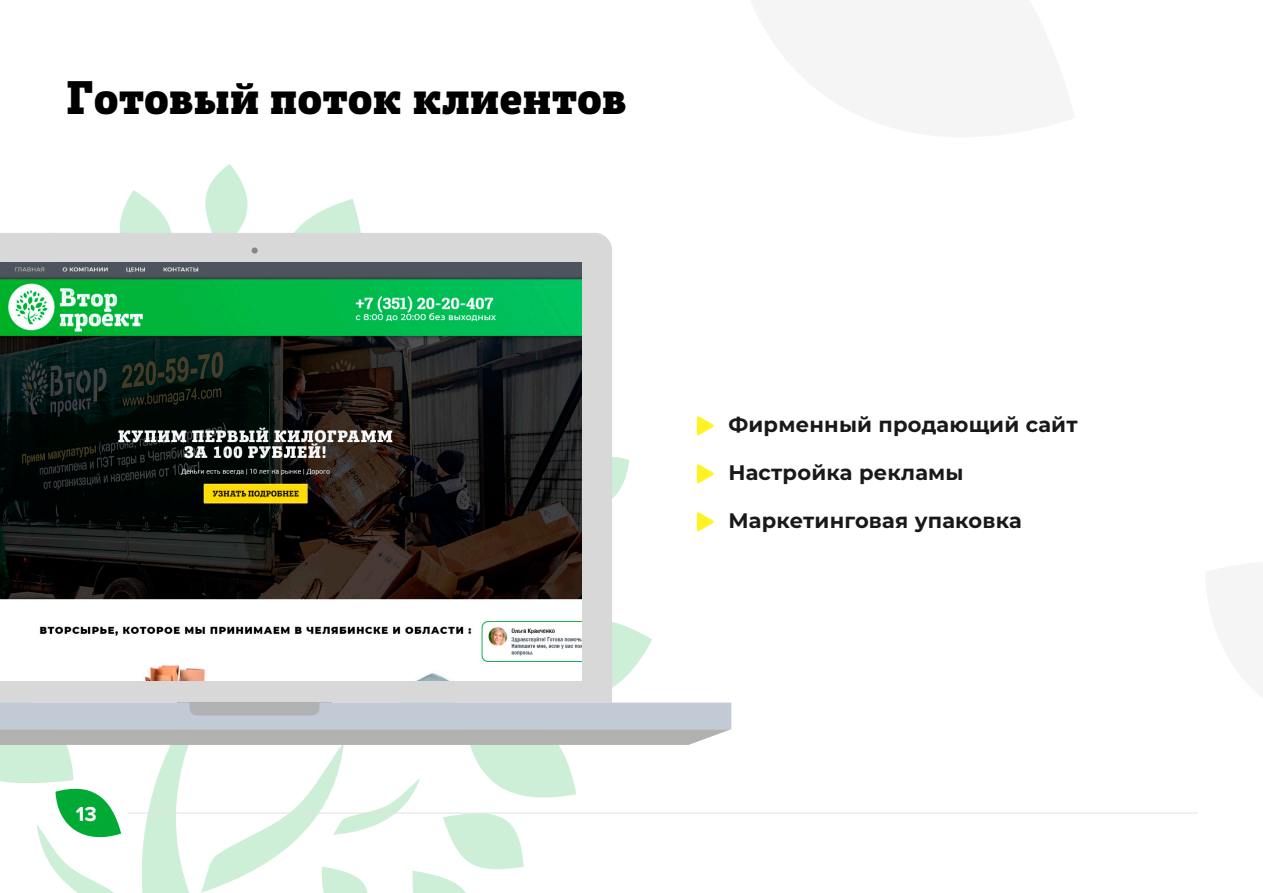
<style>
.page{position:relative;width:1263px;height:893px;background:#fff}
.page>*{position:absolute;margin:0;border:0;box-sizing:border-box;transform-origin:0 0}
.t1{font:45px "Posterizer KG";letter-spacing:.01em;color:#000}
.t2{font:700 21px "Montserrat";letter-spacing:.01em;color:#191919}
.t3{font:700 21px "Proxima Nova";color:#fff}
</style>
<div class="page">
<hr style="left:127px;top:813px;width:1070px;height:1px;background:#e1e1e1">
<svg style="left:0;top:164px;width:731px;height:729px"></svg>
<h1 class="t1" style="left:67px;top:70px;width:561px">Готовый поток клиентов</h1>
<p class="t3" style="left:76px;top:801px;width:23px">13</p>
<p class="t2" style="left:728px;top:409px;width:351px">Фирменный продающий сайт</p>
<p class="t2" style="left:728px;top:457px;width:237px">Настройка рекламы</p>
<p class="t2" style="left:728px;top:505px;width:295px">Маркетинговая упаковка</p>
</div>
